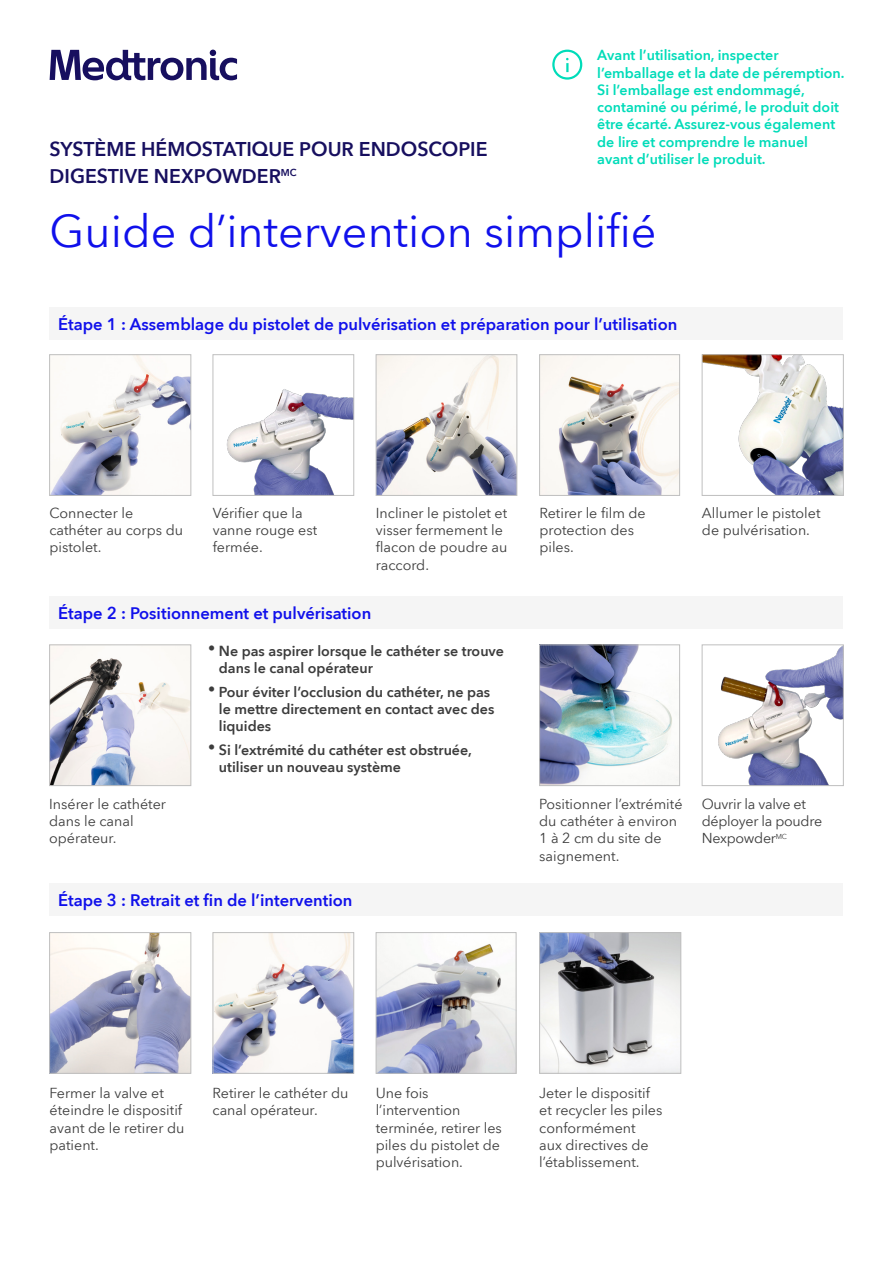
<style>
.page{position:relative;width:893px;height:1263px;background:#fff}
.page>*{position:absolute;margin:0;border:0;box-sizing:border-box;transform-origin:0 0}
.t1{font:45px "Avenir Next World";color:#1010eb}
.t2{font:600 19.5px "Avenir Next World";color:#170f5f}
.t3{font:600 16.5px "Avenir Next World";color:#1010eb}
.t4{font:14.25px/17.2px "Avenir Next World";color:#3c3c3c}
.t5{font:600 14.25px/17.2px "Avenir Next World";color:#00dcb9}
.t6{font:600 14.25px/17.2px "Avenir Next World";color:#3c3c3c}
.t7{font:14.25px/17.2px "Avenir Next World";letter-spacing:-.02em;color:#3c3c3c}
</style>
<div class="page">
<img style="left:51px;top:646px;width:138px;height:138px">
<div style="left:49px;top:644px;width:142px;height:142px;border:1px solid #bfbfbf"></div>
<img style="left:51px;top:934px;width:138px;height:138px">
<div style="left:49px;top:932px;width:142px;height:142px;border:1px solid #bfbfbf"></div>
<img style="left:378px;top:356px;width:137px;height:138px">
<div style="left:376px;top:354px;width:141px;height:142px;border:1px solid #bfbfbf"></div>
<img style="left:226px;top:389px;width:126px;height:105px">
<div style="left:213px;top:354px;width:141px;height:142px;border:1px solid #bfbfbf"></div>
<img style="left:215px;top:934px;width:137px;height:138px">
<div style="left:213px;top:932px;width:141px;height:142px;border:1px solid #bfbfbf"></div>
<img style="left:541px;top:356px;width:137px;height:138px">
<div style="left:539px;top:354px;width:141px;height:142px;border:1px solid #bfbfbf"></div>
<img style="left:541px;top:646px;width:137px;height:138px">
<div style="left:539px;top:644px;width:141px;height:142px;border:1px solid #bfbfbf"></div>
<img style="left:378px;top:934px;width:136px;height:138px">
<div style="left:376px;top:932px;width:140px;height:142px;border:1px solid #bfbfbf"></div>
<img style="left:704px;top:356px;width:138px;height:138px">
<div style="left:702px;top:354px;width:142px;height:142px;border:1px solid #bfbfbf"></div>
<img style="left:718px;top:646px;width:124px;height:138px">
<div style="left:702px;top:644px;width:142px;height:142px;border:1px solid #bfbfbf"></div>
<img style="left:541px;top:934px;width:138px;height:138px">
<div style="left:539px;top:932px;width:142px;height:142px;border:1px solid #bfbfbf"></div>
<div style="left:50px;top:307px;width:793px;height:33px;background:#f5f5f5"></div>
<img style="left:51px;top:356px;width:138px;height:138px">
<div style="left:49px;top:354px;width:142px;height:142px;border:1px solid #bfbfbf"></div>
<svg style="left:552px;top:50px;width:30px;height:30px"></svg>
<div style="left:50px;top:596px;width:793px;height:33px;background:#f5f5f5"></div>
<div style="left:50px;top:883px;width:793px;height:33px;background:#f5f5f5"></div>
<svg style="left:50px;top:50px;width:187px;height:30px"></svg>
<p class="t2" style="left:50px;top:138px;width:440px">SYSTÈME HÉMOSTATIQUE POUR ENDOSCOPIE</p>
<p class="t2" style="left:50px;top:164px;width:249px">DIGESTIVE NEXPOWDER<sup>MC</sup></p>
<p class="t5" style="left:597px;top:47px;width:249px">Avant l’utilisation, inspecter l’emballage et la date de péremption.<br>Si l’emballage est endommagé, contaminé ou périmé, le produit doit être écarté. Assurez-vous également de lire et comprendre le manuel avant d’utiliser le produit.</p>
<p class="t1" style="left:50px;top:195px;width:608px">Guide d’intervention simplifié</p>
<p class="t3" style="left:58px;top:314px;width:621px">Étape 1 : Assemblage du pistolet de pulvérisation et préparation pour l’utilisation</p>
<p class="t4" style="left:49px;top:504px;width:135px">Connecter le cathéter au corps du pistolet.</p>
<p class="t4" style="left:213px;top:504px;width:106px">Vérifier que la vanne rouge est fermée.</p>
<p class="t4" style="left:376px;top:504px;width:133px">Incliner le pistolet et visser fermement le flacon de poudre au raccord.</p>
<p class="t3" style="left:58px;top:603px;width:315px">Étape 2 : Positionnement et pulvérisation</p>
<p class="t4" style="left:49px;top:795px;width:118px">Insérer le cathéter dans le canal opérateur.</p>
<p class="t6" style="left:219px;top:642px;width:287px;text-indent:-11px">• Ne pas aspirer lorsque le cathéter se trouve dans le canal opérateur</p>
<p class="t6" style="left:219px;top:683px;width:277px;text-indent:-11px">• Pour éviter l’occlusion du cathéter, ne pas le mettre directement en contact avec des liquides</p>
<p class="t6" style="left:219px;top:741px;width:255px;text-indent:-11px">• Si l’extrémité du cathéter est obstruée, utiliser un nouveau système</p>
<p class="t3" style="left:58px;top:891px;width:296px">Étape 3 : Retrait et fin de l’intervention</p>
<p class="t4" style="left:539px;top:504px;width:108px">Retirer le film de protection des piles.</p>
<p class="t4" style="left:702px;top:504px;width:120px">Allumer le pistolet de pulvérisation.</p>
<p class="t4" style="left:539px;top:795px;width:145px">Positionner l’extrémité du cathéter à environ<br>1 à 2 cm du site de saignement.</p>
<p class="t7" style="left:702px;top:795px;width:122px">Ouvrir la valve et déployer la poudre<br>Nexpowder<sup>MC</sup></p>
<p class="t4" style="left:50px;top:1085px;width:136px">Fermer la valve et éteindre le dispositif avant de le retirer du patient.</p>
<p class="t4" style="left:213px;top:1085px;width:137px">Retirer le cathéter du canal opérateur.</p>
<p class="t4" style="left:376px;top:1085px;width:128px">Une fois l’intervention terminée, retirer les piles du pistolet de pulvérisation.</p>
<p class="t4" style="left:539px;top:1085px;width:125px">Jeter le dispositif et recycler les piles conformément<br>aux directives de l’établissement.</p>
</div>
